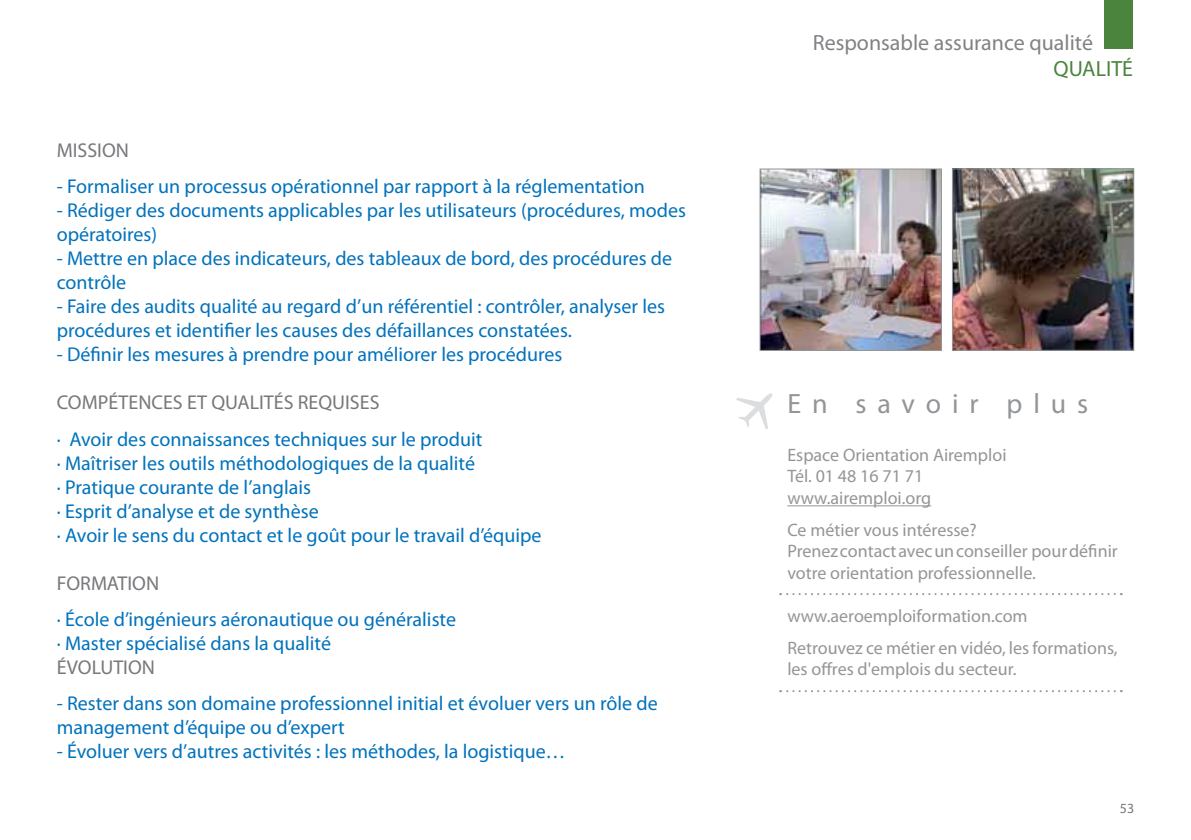
<style>
.page{position:relative;width:1191px;height:840px;background:#fff}
.page>*{position:absolute;margin:0;border:0;box-sizing:border-box;transform-origin:0 0}
.t1{font:28px "Myriad Pro";letter-spacing:.39em;color:#939598}
.t2{font:22px "Myriad Pro";color:#808285}
.t3{font:22px "Myriad Pro";color:#4b843d}
.t4{font:20px/24px "Myriad Pro";color:#0072bc}
.t5{font:20px "Myriad Pro";color:#77787b}
.t6{font:18px/21.6px "Myriad Pro";color:#939598}
.t7{font:14px "Myriad Pro";color:#77787b}
</style>
<div class="page">
<img style="left:761px;top:170px;width:179px;height:179px">
<div style="left:759px;top:168px;width:183px;height:183px;border:1px solid #939598"></div>
<img style="left:954px;top:170px;width:178px;height:178px">
<div style="left:952px;top:168px;width:182px;height:182px;border:1px solid #939598"></div>
<hr style="left:787px;top:505px;width:144px;height:1px;background:#939598">
<svg style="left:736px;top:393px;width:37px;height:36px"></svg>
<svg style="left:780px;top:593px;width:334px;height:1px"></svg>
<svg style="left:780px;top:690px;width:334px;height:1px"></svg>
<div style="left:1104px;top:0;width:28px;height:48px;background:#4b843d"></div>
<p class="t5" style="left:57px;top:138px;width:74px">MISSION</p>
<p class="t4" style="left:57px;top:174px;width:589px">- Formaliser un processus opérationnel par rapport à la réglementation</p>
<p class="t4" style="left:57px;top:198px;width:631px">- Rédiger des documents applicables par les utilisateurs (procédures, modes opératoires)</p>
<p class="t4" style="left:57px;top:246px;width:617px">- Mettre en place des indicateurs, des tableaux de bord, des procédures de contrôle</p>
<p class="t4" style="left:57px;top:294px;width:610px">- Faire des audits qualité au regard d’un référentiel : contrôler, analyser les procédures et identifier les causes des défaillances constatées.</p>
<p class="t4" style="left:57px;top:342px;width:507px">- Définir les mesures à prendre pour améliorer les procédures</p>
<p class="t5" style="left:57px;top:390px;width:324px">COMPÉTENCES ET QUALITÉS REQUISES</p>
<p class="t4" style="left:57px;top:426px;width:486px">· Avoir des connaissances techniques sur le produit<br>· Maîtriser les outils méthodologiques de la qualité<br>· Pratique courante de l’anglais<br>· Esprit d’analyse et de synthèse<br>· Avoir le sens du contact et le goût pour le travail d’équipe</p>
<p class="t5" style="left:57px;top:570px;width:104px">FORMATION</p>
<p class="t4" style="left:57px;top:606px;width:401px">· École d’ingénieurs aéronautique ou généraliste · Master spécialisé dans la qualité</p>
<p class="t5" style="left:57px;top:654px;width:100px">ÉVOLUTION</p>
<p class="t4" style="left:57px;top:690px;width:602px">- Rester dans son domaine professionnel initial et évoluer vers un rôle de management d’équipe ou d’expert</p>
<p class="t4" style="left:57px;top:738px;width:510px">- Évoluer vers d’autres activités : les méthodes, la logistique…</p>
<p class="t2" style="left:812px;top:29px;width:282px">Responsable assurance qualité</p>
<p class="t3" style="left:1053px;top:55px;width:81px">QUALITÉ</p>
<h1 class="t1" style="left:787px;top:386px;width:302px">En savoir plus</h1>
<p class="t6" style="left:787px;top:443px;width:221px">Espace Orientation Airemploi<br>Tél. 01 48 16 71 71 www.airemploi.org</p>
<p class="t6" style="left:787px;top:518px;width:332px">Ce métier vous intéresse?<br>Prenez contact avec un conseiller pour définir votre orientation professionnelle.</p>
<p class="t6" style="left:787px;top:599px;width:332px;line-height:31.6px">www.aeroemploiformation.com<br>Retrouvez ce métier en vidéo, les formations,</p>
<p class="t6" style="left:787px;top:658px;width:230px">les offres d'emplois du secteur.</p>
<p class="t7" style="left:1119px;top:799px;width:16px">53</p>
</div>
